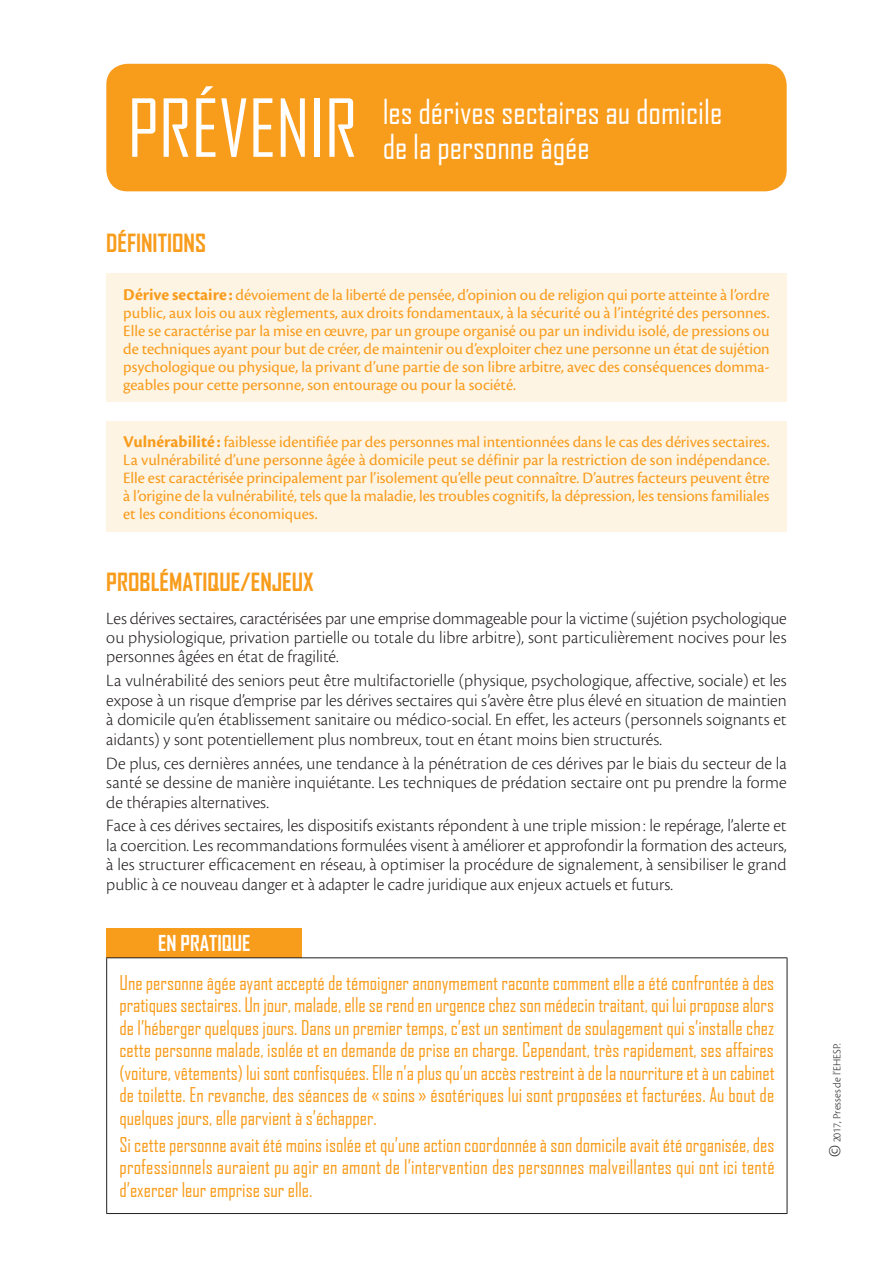
<style>
.page{position:relative;width:893px;height:1263px;background:#fff}
.page>*{position:absolute;margin:0;border:0;box-sizing:border-box;transform-origin:0 0}
.t1{font:76.5px "Agency FB";color:#fff}
.t2{font:33px/34.5px "Agency FB";color:#fff}
.t3{font:700 24px "Agency FB";color:#f89c1c}
.t4{font:700 21px "Agency FB";color:#fff}
.t5{font:19.5px/22.5px "Agency FB";color:#f89c1c;text-align:justify}
.t6{font:300 18px/19.5px "Cronos Pro";color:#231f20;text-align:justify}
.t7{font:16.5px/18px "Cronos Pro";color:#f89c1c;text-align:justify}
.t8{font:300 11.25px "Cronos Pro";color:#231f20}
.s1{font-weight:700;font-size:17.25px}
.s2{font-size:18px}
</style>
<div class="page">
<div style="left:106px;top:64px;width:681px;height:127px;background:#f89c1c;border-radius:21px"></div>
<div style="left:106px;top:273px;width:681px;height:129px;background:#fef4e4"></div>
<div style="left:106px;top:421px;width:681px;height:111px;background:#fef4e4"></div>
<div style="left:107px;top:928px;width:195px;height:30px;background:#f89c1c"></div>
<hr style="left:106px;top:957px;width:196px;height:1px;background:#231f20">
<hr style="left:106px;top:958px;width:1px;height:255px;background:#231f20">
<hr style="left:302px;top:957px;width:485px;height:1px;background:#231f20">
<hr style="left:787px;top:958px;width:1px;height:255px;background:#231f20">
<hr style="left:106px;top:1213px;width:196px;height:1px;background:#231f20">
<hr style="left:302px;top:1213px;width:485px;height:1px;background:#231f20">
<h1 class="t1" style="left:128px;top:82px;width:231px">PRÉVENIR</h1>
<h2 class="t2" style="left:383px;top:94px;width:341px">les dérives sectaires au domicile de la personne âgée</h2>
<h3 class="t3" style="left:106px;top:228px;width:101px">DÉFINITIONS</h3>
<p class="t7" style="left:123px;top:286px;width:648px"><span class="s1">Dérive sectaire :</span> dévoiement de la liberté de pensée, d’opinion ou de religion qui porte atteinte à l’ordre public, aux lois ou aux règlements, aux droits fondamentaux, à la sécurité ou à l’intégrité des personnes.<br>Elle se caractérise par la mise en œuvre, par un groupe organisé ou par un individu isolé, de pressions ou de techniques ayant pour but de créer, de maintenir ou d’exploiter chez une personne un état de sujétion psychologique ou physique, la privant d’une partie de son libre arbitre, avec des conséquences domma&shy;geables pour cette personne, son entourage ou pour la société.</p>
<p class="t7" style="left:123px;top:433px;width:648px"><span class="s1">Vulnérabilité :</span> faiblesse identifiée par des personnes mal intentionnées dans le cas des dérives sectaires.<br>La vulnérabilité d’une personne âgée à domicile peut se définir par la restriction de son indépendance.<br>Elle est caractérisée principalement par l’isolement qu’elle peut connaître. D’autres facteurs peuvent être à l’origine de la vulnérabilité, tels que la maladie, les troubles cognitifs, la dépression, les tensions familiales et les conditions économiques.</p>
<h3 class="t3" style="left:106px;top:567px;width:209px">PROBLÉMATIQUE/ENJEUX</h3>
<p class="t6" style="left:106px;top:608px;width:682px">Les dérives sectaires, caractérisées par une emprise dommageable pour la victime (sujétion psychologique ou physiologique, privation partielle ou totale du libre arbitre), sont particulièrement nocives pour les personnes âgées en état de fragilité.</p>
<p class="t6" style="left:106px;top:671px;width:682px">La vulnérabilité des seniors peut être multifactorielle (physique, psychologique, affective, sociale) et les expose à un risque d’emprise par les dérives sectaires qui s’avère être plus élevé en situation de maintien à domicile qu’en établissement sanitaire ou médico-social. En effet, les acteurs (personnels soignants et aidants) y sont potentiellement plus nombreux, tout en étant moins bien structurés.</p>
<p class="t6" style="left:106px;top:753px;width:682px">De plus, ces dernières années, une tendance à la pénétration de ces dérives par le biais du secteur de la santé se dessine de manière inquiétante. Les techniques de prédation sectaire ont pu prendre la forme de thérapies alternatives.</p>
<p class="t6" style="left:106px;top:816px;width:682px">Face à ces dérives sectaires, les dispositifs existants répondent à une triple mission : le repérage, l’alerte et la coercition. Les recommandations formulées visent à améliorer et approfondir la formation des acteurs, à les structurer efficacement en réseau, à optimiser la procédure de signalement, à sensibiliser le grand public à ce nouveau danger et à adapter le cadre juridique aux enjeux actuels et futurs.</p>
<p class="t4" style="left:158px;top:930px;width:94px">EN PRATIQUE</p>
<p class="t5" style="left:119px;top:971px;width:657px">Une personne âgée ayant accepté de témoigner anonymement raconte comment elle a été confrontée à des pratiques sectaires. Un jour, malade, elle se rend en urgence chez son médecin traitant, qui lui propose alors de l’héberger quelques jours. Dans un premier temps, c’est un sentiment de soulagement qui s’installe chez cette personne malade, isolée et en demande de prise en charge. Cependant, très rapidement, ses affaires (voiture, vêtements) lui sont confisquées. Elle n’a plus qu’un accès restreint à de la nourriture et à un cabinet de toilette. En revanche, des séances de « soins » ésotériques lui sont proposées et facturées. Au bout de quelques jours, elle parvient à s’échapper.</p>
<p class="t5" style="left:119px;top:1132px;width:657px">Si cette personne avait été moins isolée et qu’une action coordonnée à son domicile avait été organisée, des professionnels auraient pu agir en amont de l’intervention des personnes malveillantes qui ont ici tenté d’exercer leur emprise sur elle.</p>
<p class="t8" style="left:830px;top:1157px;width:114px;rotate:-90deg"><span class="s2">©</span> 2017, Presses de l’EHESP.</p>
</div>
